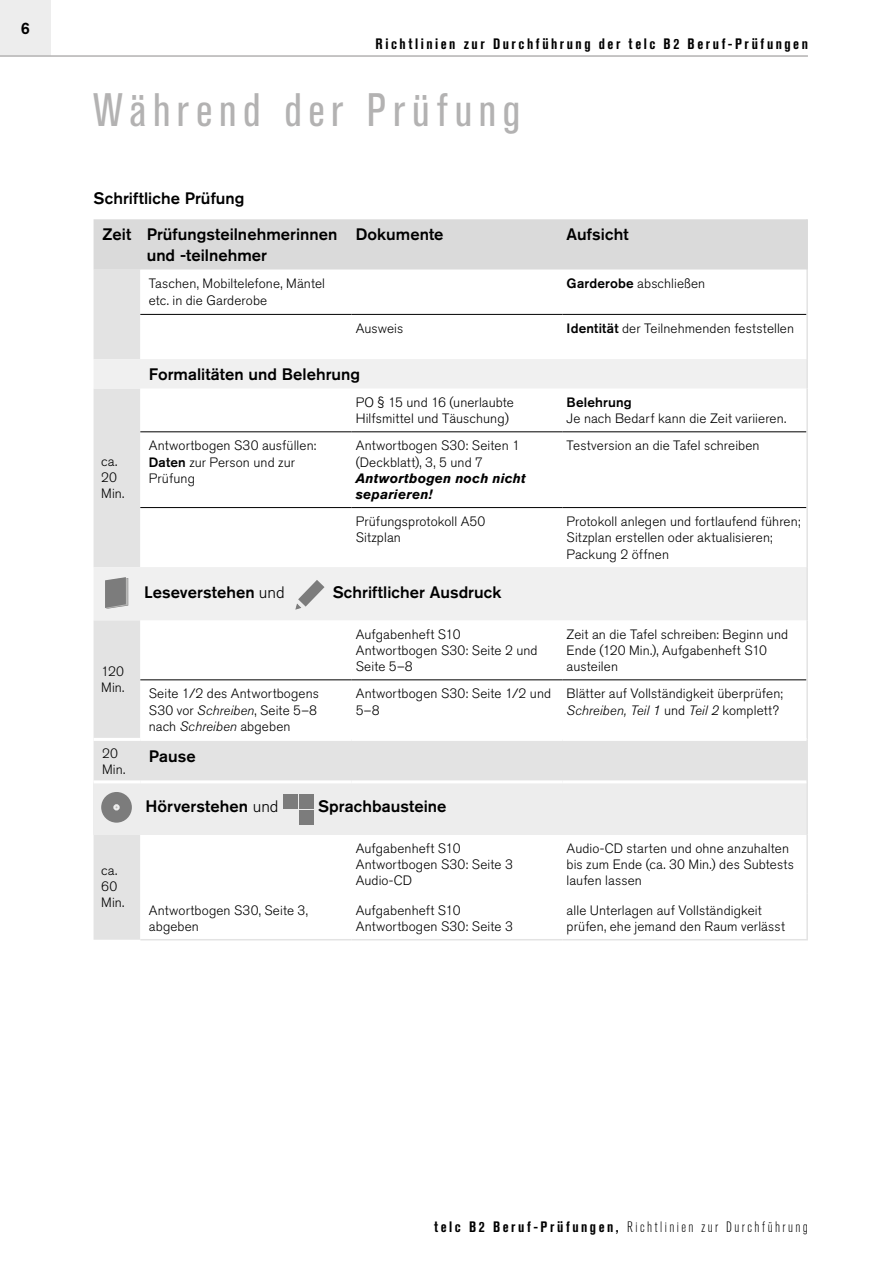
<style>
.page{position:relative;width:893px;height:1263px;background:#fff}
.page>*{position:absolute;margin:0;border:0;box-sizing:border-box;transform-origin:0 0}
.t1{font:condensed 46.5px "Akzidenz Grotesk Pro";letter-spacing:.145em;color:#b3b2b2}
.t2{font:500 16.5px/35.8px "Akzidenz Grotesk Pro";letter-spacing:.005em;color:#000}
.t3{font:700 condensed 15px "Akzidenz Grotesk Pro";letter-spacing:.165em;color:#000}
.t4{font:300 condensed 15px "Akzidenz Grotesk Pro";letter-spacing:.16em;color:#000}
.t5{font:300 13.5px/16.2px "Akzidenz Grotesk Pro";letter-spacing:.01em;color:#000}
.t6{font:italic 700 13.5px/16.2px "Akzidenz Grotesk Pro";letter-spacing:.01em;color:#000}
.t7{font:500 13.5px "Akzidenz Grotesk Pro";letter-spacing:.01em;color:#000}
.s1{font-weight:500}
.s2{font-weight:300}
.s3{font-style:italic}
.s4{font-weight:700}
</style>
<div class="page">
<div style="left:0;top:0;width:51px;height:55px;background:#ededed"></div>
<hr style="left:0;top:55px;width:808px;height:2px;background:#b3b2b2">
<div style="left:94px;top:219px;width:712px;height:51px;background:#dadada"></div>
<div style="left:94px;top:270px;width:46px;height:670px;background:#e3e3e3"></div>
<svg style="left:140px;top:313px;width:666px;height:522px"></svg>
<svg style="left:94px;top:359px;width:712px;height:261px"></svg>
<div style="left:94px;top:782px;width:713px;height:52px;background:#ededed"></div>
<hr style="left:140px;top:431px;width:211px;height:1px;background:#000">
<hr style="left:351px;top:431px;width:211px;height:1px;background:#000">
<hr style="left:562px;top:431px;width:244px;height:1px;background:#000">
<hr style="left:140px;top:507px;width:211px;height:1px;background:#000">
<hr style="left:351px;top:507px;width:211px;height:1px;background:#000">
<hr style="left:562px;top:507px;width:244px;height:1px;background:#000">
<hr style="left:140px;top:679px;width:211px;height:1px;background:#000">
<hr style="left:351px;top:679px;width:211px;height:1px;background:#000">
<hr style="left:562px;top:679px;width:244px;height:1px;background:#000">
<hr style="left:140px;top:314px;width:211px;height:1px;background:#000">
<hr style="left:351px;top:314px;width:211px;height:1px;background:#000">
<hr style="left:562px;top:314px;width:244px;height:1px;background:#000">
<hr style="left:806px;top:270px;width:2px;height:44px;background:#e3e3e3">
<hr style="left:806px;top:314px;width:2px;height:45px;background:#e3e3e3">
<hr style="left:806px;top:359px;width:2px;height:29px;background:#e3e3e3">
<hr style="left:806px;top:388px;width:2px;height:44px;background:#e3e3e3">
<hr style="left:806px;top:432px;width:2px;height:76px;background:#e3e3e3">
<hr style="left:806px;top:508px;width:2px;height:59px;background:#e3e3e3">
<hr style="left:806px;top:620px;width:2px;height:60px;background:#e3e3e3">
<hr style="left:806px;top:680px;width:2px;height:59px;background:#e3e3e3">
<hr style="left:806px;top:834px;width:2px;height:60px;background:#e3e3e3">
<hr style="left:806px;top:894px;width:2px;height:45px;background:#e3e3e3">
<hr style="left:140px;top:939px;width:211px;height:1px;background:#e3e3e3">
<hr style="left:351px;top:939px;width:211px;height:1px;background:#e3e3e3">
<hr style="left:562px;top:939px;width:246px;height:1px;background:#e3e3e3">
<hr style="left:806px;top:567px;width:2px;height:53px;background:#e3e3e3">
<hr style="left:806px;top:782px;width:2px;height:52px;background:#e3e3e3">
<hr style="left:806px;top:739px;width:2px;height:43px;background:#e3e3e3">
<hr style="left:806px;top:219px;width:2px;height:51px;background:#dadada">
<hr style="left:94px;top:738px;width:46px;height:3px;background:#fff">
<hr style="left:94px;top:780px;width:46px;height:3px;background:#fff">
<hr style="left:140px;top:738px;width:211px;height:3px;background:#fff">
<hr style="left:351px;top:738px;width:211px;height:3px;background:#fff">
<hr style="left:562px;top:738px;width:244px;height:3px;background:#fff">
<hr style="left:140px;top:780px;width:211px;height:3px;background:#fff">
<hr style="left:351px;top:780px;width:211px;height:3px;background:#fff">
<hr style="left:562px;top:780px;width:244px;height:3px;background:#fff">
<svg style="left:105px;top:577px;width:23px;height:32px"></svg>
<svg style="left:291px;top:580px;width:37px;height:31px"></svg>
<div style="left:101px;top:792px;width:31px;height:31px;background:#7c7c7c;border-radius:50%"></div>
<div style="left:113px;top:804px;width:7px;height:6px;border:2px solid #ededed;border-radius:50%"></div>
<div style="left:283px;top:794px;width:14px;height:14px;background:#7c7c7c"></div>
<div style="left:299px;top:794px;width:15px;height:14px;background:#7c7c7c"></div>
<div style="left:299px;top:810px;width:15px;height:15px;background:#7c7c7c"></div>
<p class="t2" style="left:21px;top:10px;width:11px">6</p>
<p class="t3" style="left:375px;top:34px;width:434px">Richtlinien zur Durchführung der telc B2 Beruf-Prüfungen</p>
<h1 class="t1" style="left:94px;top:80px;width:428px">Während der Prüfung</h1>
<p class="t2" style="left:103px;top:180px;width:236px;text-indent:-9px">Schriftliche Prüfung<br>Zeit Prüfungsteilnehmerinnen</p>
<p class="t2" style="left:147px;top:237px;width:122px">und -teilnehmer</p>
<p class="t2" style="left:356px;top:216px;width:89px">Dokumente</p>
<p class="t2" style="left:567px;top:216px;width:63px">Aufsicht</p>
<p class="t5" style="left:149px;top:275px;width:178px">Taschen, Mobiltelefone, Mäntel etc. in die Garderobe</p>
<p class="t5" style="left:567px;top:275px;width:140px"><span class="s1">Garderobe</span> abschließen</p>
<p class="t5" style="left:356px;top:320px;width:49px">Ausweis</p>
<p class="t5" style="left:567px;top:320px;width:229px"><span class="s1">Identität</span> der Teilnehmenden feststellen</p>
<p class="t2" style="left:149px;top:356px;width:213px">Formalitäten und Belehrung</p>
<p class="t5" style="left:101px;top:453px;width:25px">ca.<br>20<br>Min.</p>
<p class="t5" style="left:101px;top:663px;width:25px">120<br>Min.</p>
<p class="t5" style="left:356px;top:394px;width:160px">PO § 15 und 16 (unerlaubte<br>Hilfsmittel und Täuschung)</p>
<p class="t7" style="left:567px;top:394px;width:67px">Belehrung</p>
<p class="t5" style="left:567px;top:410px;width:221px">Je nach Bedarf kann die Zeit variieren.</p>
<p class="t5" style="left:149px;top:438px;width:169px">Antwortbogen S30 ausfüllen:<br><span class="s1">Daten</span> zur Person und zur<br>Prüfung</p>
<p class="t5" style="left:356px;top:438px;width:166px">Antwortbogen S30: Seiten 1 (Deckblatt), 3, 5 und 7</p>
<p class="t6" style="left:356px;top:470px;width:172px">Antwortbogen noch nicht separieren!</p>
<p class="t5" style="left:567px;top:438px;width:195px">Testversion an die Tafel schreiben</p>
<p class="t5" style="left:356px;top:513px;width:131px">Prüfungsprotokoll A50<br>Sitzplan</p>
<p class="t5" style="left:567px;top:513px;width:235px">Protokoll anlegen und fortlaufend führen;<br>Sitzplan erstellen oder aktualisieren;<br>Packung 2 öffnen</p>
<p class="t2" style="left:144px;top:574px;width:142px">Leseverstehen <span class="s2">und</span></p>
<p class="t2" style="left:333px;top:574px;width:170px">Schriftlicher Ausdruck</p>
<p class="t5" style="left:356px;top:626px;width:183px">Aufgabenheft S10<br>Antwortbogen S30: Seite 2 und<br>Seite 5–8</p>
<p class="t5" style="left:567px;top:626px;width:223px">Zeit an die Tafel schreiben: Beginn und<br>Ende (120 Min.), Aufgabenheft S10 austeilen</p>
<p class="t5" style="left:149px;top:686px;width:172px">Seite 1/2 des Antwortbogens<br>S30 vor <span class="s3">Schreiben</span>, Seite 5–8 nach <span class="s3">Schreiben</span> abgeben</p>
<p class="t5" style="left:356px;top:686px;width:197px">Antwortbogen S30: Seite 1/2 und<br>5–8</p>
<p class="t5" style="left:567px;top:686px;width:218px">Blätter auf Vollständigkeit überprüfen;<br><span class="s3">Schreiben, Teil 1</span> und <span class="s3">Teil 2</span> komplett?</p>
<p class="t5" style="left:102px;top:745px;width:25px">20<br>Min.</p>
<p class="t2" style="left:149px;top:738px;width:48px">Pause</p>
<p class="t2" style="left:145px;top:788px;width:135px">Hörverstehen <span class="s2">und</span></p>
<p class="t2" style="left:318px;top:788px;width:130px">Sprachbausteine</p>
<p class="t5" style="left:101px;top:862px;width:25px">ca.<br>60<br>Min.</p>
<p class="t5" style="left:356px;top:840px;width:159px">Aufgabenheft S10<br>Antwortbogen S30: Seite 3<br>Audio-CD</p>
<p class="t5" style="left:567px;top:840px;width:229px">Audio-CD starten und ohne anzuhalten bis zum Ende (ca. 30 Min.) des Subtests laufen lassen</p>
<p class="t5" style="left:149px;top:902px;width:161px">Antwortbogen S30, Seite 3, abgeben</p>
<p class="t5" style="left:356px;top:902px;width:159px">Aufgabenheft S10<br>Antwortbogen S30: Seite 3</p>
<p class="t5" style="left:567px;top:902px;width:220px">alle Unterlagen auf Vollständigkeit prüfen, ehe jemand den Raum verlässt</p>
<p class="t4" style="left:434px;top:1217px;width:375px"><span class="s4">telc B2 Beruf-Prüfungen,</span> Richtlinien zur Durchführung</p>
</div>
